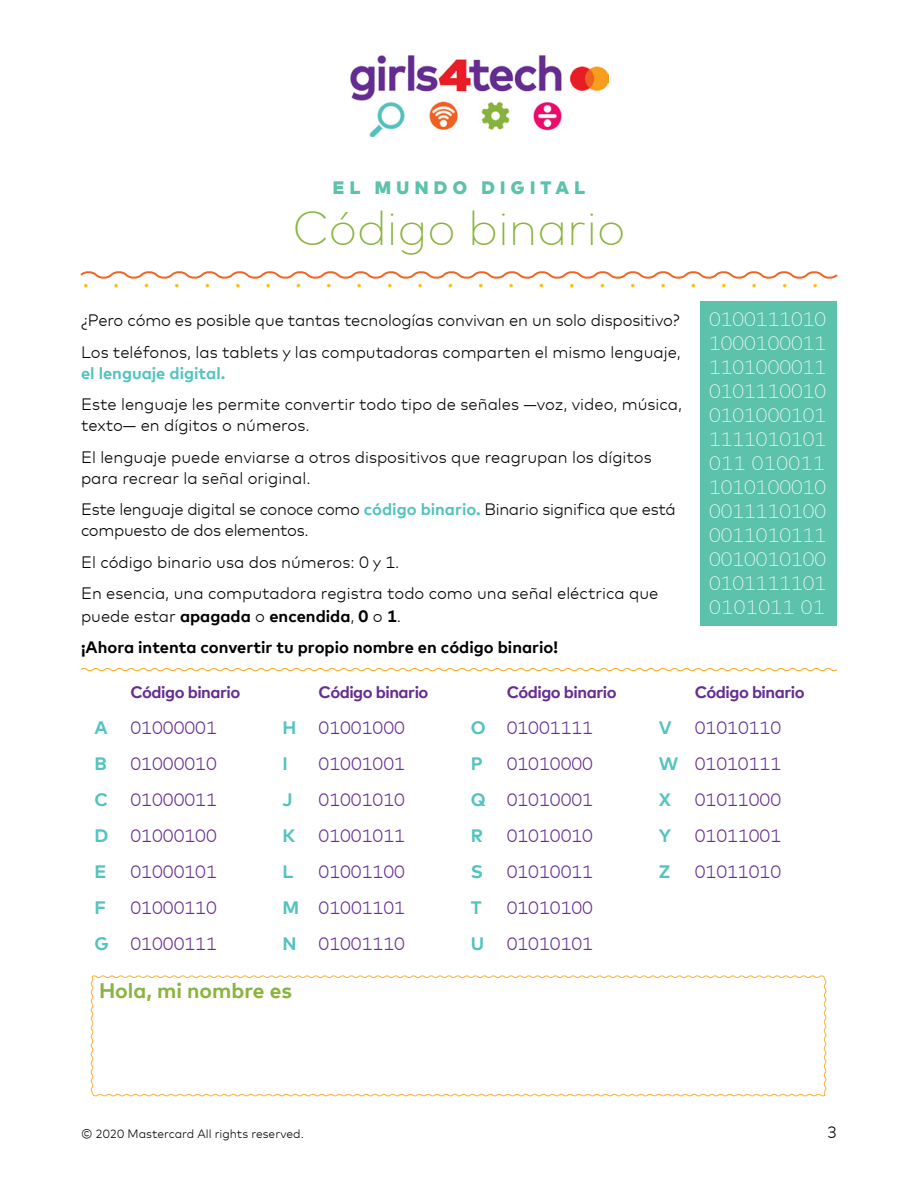
<style>
.page{position:relative;width:918px;height:1188px;background:#fff}
.page>*{position:absolute;margin:0;border:0;box-sizing:border-box;transform-origin:0 0}
.New_Top_Subhead{font:200 48px "Mark Offc For MC";color:#89b43d}
.t1{font:30.3px "Minion Pro";color:#fdba12}
.Text_Intro{font:700 21px "Mark Offc For MC";color:#89b43d}
.Subheads{font:200 19.5px/24px "Mark Offc For MC";color:#fff;text-align:justify}
.t2{font:300 18px "Mark Offc For MC";color:#662d91}
.t3{font:700 18px "Mark Offc For MC";color:#53c3c0}
.New_Top_Head{font:900 18px "Mark Offc For MC";letter-spacing:.3em;color:#5cc2ab}
.New_Text{font:300 16.5px/21px "Mark Offc For MC";color:#000}
.New_Text-2{font:300 16.5px/21px "Mark Offc For MC";letter-spacing:-.02em;color:#000}
.New_Text-3{font:700 16.5px "Mark Offc For MC";color:#000}
.t4{font:700 16.5px "Mark Offc For MC";letter-spacing:-.03em;color:#662d91}
.t5{font:300 12px "Mark Offc For MC";color:#000}
.s1{font-weight:700;color:#53c3c0}
.s2{font-weight:700}
</style>
<div class="page">
<img style="left:351px;top:56px;width:257px;height:81px">
<svg style="left:80px;top:271px;width:758px;height:8px"></svg>
<div style="left:700px;top:302px;width:137px;height:324px;background:#5cc2ab"></div>
<svg style="left:90px;top:975px;width:737px;height:122px"></svg>
<svg style="left:80px;top:668px;width:758px;height:4px"></svg>
<p class="New_Top_Head" style="left:333px;top:174px;width:254px">EL MUNDO DIGITAL</p>
<p class="New_Top_Subhead" style="left:293px;top:192px;width:334px">Código binario</p>
<h2 class="t1" style="left:82px;top:258px;width:738px">.........................</h2>
<p class="Subheads" style="left:709px;top:306px;width:118px">0100111010<br>1000100011<br>1101000011<br>0101110010<br>0101000101<br>1111010101<br>011 010011<br>1010100010<br>0011110100<br>0011010111<br>0010010100<br>0101111101<br>0101011 01</p>
<p class="New_Text" style="left:81px;top:309px;width:600px">¿Pero cómo es posible que tantas tecnologías convivan en un solo dispositivo?</p>
<p class="New_Text" style="left:81px;top:340px;width:601px">Los teléfonos, las tablets y las computadoras comparten el mismo lenguaje, <span class="s1">el lenguaje digital.</span></p>
<p class="New_Text" style="left:81px;top:393px;width:603px">Este lenguaje les permite convertir todo tipo de señales —voz, video, música, texto— en dígitos o números.</p>
<p class="New_Text" style="left:81px;top:445px;width:572px">El lenguaje puede enviarse a otros dispositivos que reagrupan los dígitos para recrear la señal original.</p>
<p class="New_Text-2" style="left:81px;top:498px;width:596px">Este lenguaje digital se conoce como <span class="s1">código binario.</span> Binario significa que está compuesto de dos elementos.</p>
<p class="New_Text" style="left:81px;top:550px;width:320px">El código binario usa dos números: 0 y 1.</p>
<p class="New_Text" style="left:81px;top:581px;width:579px;line-height:22.5px">En esencia, una computadora registra todo como una señal eléctrica que puede estar <span class="s2">apagada</span> o <span class="s2">encendida</span>, <span class="s2">0</span> o <span class="s2">1</span>.</p>
<p class="New_Text-3" style="left:81px;top:635px;width:479px">¡Ahora intenta convertir tu propio nombre en código binario!</p>
<p class="t4" style="left:130px;top:680px;width:111px">Código binario</p>
<p class="t3" style="left:94px;top:714px;width:15px">A</p>
<p class="t2" style="left:130px;top:714px;width:88px">01000001</p>
<p class="t3" style="left:94px;top:750px;width:14px">B</p>
<p class="t2" style="left:130px;top:750px;width:88px">01000010</p>
<p class="t2" style="left:94px;top:786px;width:124px"><span class="s1">C</span> 01000011</p>
<p class="t2" style="left:94px;top:822px;width:124px"><span class="s1">D</span> 01000100</p>
<p class="t3" style="left:94px;top:858px;width:13px">E</p>
<p class="t2" style="left:130px;top:858px;width:88px">01000101</p>
<p class="t3" style="left:94px;top:894px;width:13px">F</p>
<p class="t2" style="left:130px;top:894px;width:88px">01000110</p>
<p class="t2" style="left:94px;top:930px;width:124px"><span class="s1">G</span> 01000111</p>
<p class="t4" style="left:319px;top:680px;width:111px">Código binario</p>
<p class="t2" style="left:283px;top:714px;width:124px"><span class="s1">H</span> 01001000</p>
<p class="t3" style="left:283px;top:750px;width:7px">I</p>
<p class="t2" style="left:319px;top:750px;width:88px">01001001</p>
<p class="t3" style="left:283px;top:786px;width:12px">J</p>
<p class="t2" style="left:319px;top:786px;width:88px">01001010</p>
<p class="t3" style="left:283px;top:822px;width:14px">K</p>
<p class="t2" style="left:319px;top:822px;width:88px">01001011</p>
<p class="t3" style="left:283px;top:858px;width:12px">L</p>
<p class="t2" style="left:319px;top:858px;width:88px">01001100</p>
<p class="t2" style="left:283px;top:894px;width:124px"><span class="s1">M</span> 01001101</p>
<p class="t2" style="left:283px;top:930px;width:124px"><span class="s1">N</span> 01001110</p>
<p class="Text_Intro" style="left:99px;top:974px;width:195px">Hola, mi nombre es</p>
<p class="t4" style="left:507px;top:680px;width:111px">Código binario</p>
<p class="t2" style="left:471px;top:714px;width:124px"><span class="s1">O</span> 01001111</p>
<p class="t3" style="left:471px;top:750px;width:13px">P</p>
<p class="t2" style="left:507px;top:750px;width:88px">01010000</p>
<p class="t2" style="left:471px;top:786px;width:124px"><span class="s1">Q</span> 01010001</p>
<p class="t3" style="left:471px;top:822px;width:14px">R</p>
<p class="t2" style="left:507px;top:822px;width:88px">01010010</p>
<p class="t3" style="left:471px;top:858px;width:14px">S</p>
<p class="t2" style="left:507px;top:858px;width:88px">01010011</p>
<p class="t3" style="left:471px;top:894px;width:12px">T</p>
<p class="t2" style="left:507px;top:894px;width:88px">01010100</p>
<p class="t3" style="left:471px;top:930px;width:15px">U</p>
<p class="t2" style="left:507px;top:930px;width:88px">01010101</p>
<p class="t4" style="left:695px;top:680px;width:111px">Código binario</p>
<p class="t3" style="left:659px;top:714px;width:14px">V</p>
<p class="t2" style="left:695px;top:714px;width:88px">01010110</p>
<p class="t2" style="left:659px;top:750px;width:124px"><span class="s1">W</span> 01010111</p>
<p class="t3" style="left:659px;top:786px;width:14px">X</p>
<p class="t2" style="left:695px;top:786px;width:88px">01011000</p>
<p class="t3" style="left:659px;top:822px;width:14px">Y</p>
<p class="t2" style="left:695px;top:822px;width:88px">01011001</p>
<p class="t3" style="left:659px;top:858px;width:13px">Z</p>
<p class="t2" style="left:695px;top:858px;width:88px">01011010</p>
<p class="t5" style="left:81px;top:1125px;width:224px">© 2020 Mastercard All rights reserved.</p>
<p class="New_Text" style="left:827px;top:1120px;width:11px">3</p>
</div>
